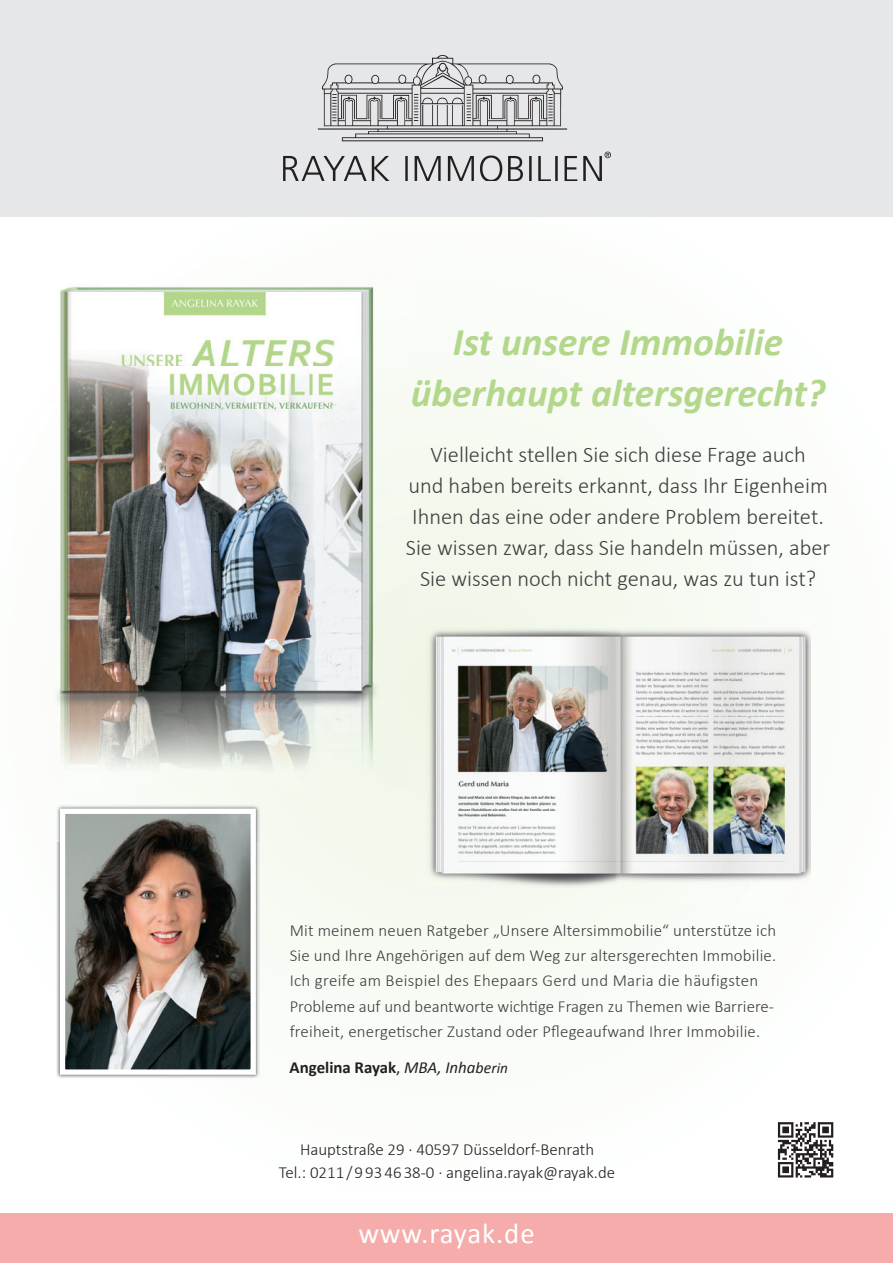
<style>
.page{position:relative;width:893px;height:1263px;background:#fff}
.page>*{position:absolute;margin:0;border:0;box-sizing:border-box;transform-origin:0 0}
.t1{font:italic 700 39.45px/50.7px "Calibri";color:#b3d78b;text-align:center}
.t2{font:28.95px "Calibri";letter-spacing:.03em;color:#fff}
.t3{font:300 22.5px/30.9px "Calibri";color:#3e3e3f;text-align:center}
.t4{font:300 16.95px/25.3px "Calibri";letter-spacing:.01em;color:#3e3e3f}
.t5{font:300 16.95px/22.5px "Calibri";color:#231f20;text-align:center}
.t6{font:700 16.95px "Calibri";color:#231f20}
.s1{color:#3f3f40}
.s2{font-weight:400}
.s3{font-weight:400;font-style:italic}
.s4{font-weight:400;font-style:italic;font-size:16.05px}
.s5{font-weight:400;font-style:italic;font-size:15.15px}
</style>
<div class="page">
<svg style="left:245px;top:368px;width:566px;height:711px"></svg>
<div style="left:410px;top:478px;width:418px;height:19px;background:#f6faf2"></div>
<div style="left:409px;top:540px;width:421px;height:18px;background:#f5faf0"></div>
<div style="left:0;top:0;width:893px;height:217px;background:#e6e7e9"></div>
<img style="left:283px;top:55px;width:327px;height:126px">
<div style="left:0;top:1213px;width:893px;height:50px;background:#f5acab"></div>
<img style="left:423px;top:623px;width:387px;height:282px">
<img style="left:56px;top:286px;width:353px;height:555px">
<svg style="left:407px;top:540px;width:2px;height:18px"></svg>
<div style="left:776px;top:1120px;width:59px;height:60px;background:linear-gradient(to right,#fff,#fff)"></div>
<svg style="left:778px;top:1122px;width:55px;height:55px"></svg>
<img style="left:56px;top:805px;width:203px;height:273px">
<img style="left:66px;top:815px;width:184px;height:254px">
<div style="left:60px;top:809px;width:196px;height:266px;border:5px solid #fff"></div>
<h1 class="t1" style="left:411px;top:317px;width:416px">Ist unsere Immobilie überhaupt altersgerecht?</h1>
<h3 class="t3" style="left:406px;top:438px;width:426px">Vielleicht stellen Sie sich diese Frage auch<br>und haben bereits erkannt, dass Ihr Eigenheim Ihnen das eine oder andere Problem bereitet.<br><span class="s1">S</span>ie wissen zwar, dass Sie handeln müssen, aber Sie wissen noch nicht genau, was zu tun ist?</h3>
<p class="t4" style="left:290px;top:916px;width:488px">Mit meinem neuen Ratgeber „Unsere Altersimmobilie“ unterstütze ich Sie und Ihre Angehörigen auf dem Weg zur altersgerechten Immobilie.<br>Ich greife am Beispiel des Ehepaars Gerd und Maria die häufigsten Probleme auf und beantworte wichtige Fragen zu Themen wie Barriere&shy;freiheit, energetischer Zustand oder Pflegeaufwand Ihrer Immobilie.</p>
<p class="t6" style="left:290px;top:1056px;width:220px">Angelina Rayak<span class="s2">,</span> <span class="s3">MBA, Inha</span><span class="s4">be</span><span class="s5">rin</span></p>
<p class="t5" style="left:279px;top:1137px;width:338px">Hauptstraße 29 · 40597 Düsseldorf-Benrath<br>Tel.: 0211 / 9 93 46 38-0 · angelina.rayak@rayak.de</p>
<h2 class="t2" style="left:358px;top:1214px;width:178px">www.rayak.de</h2>
</div>
